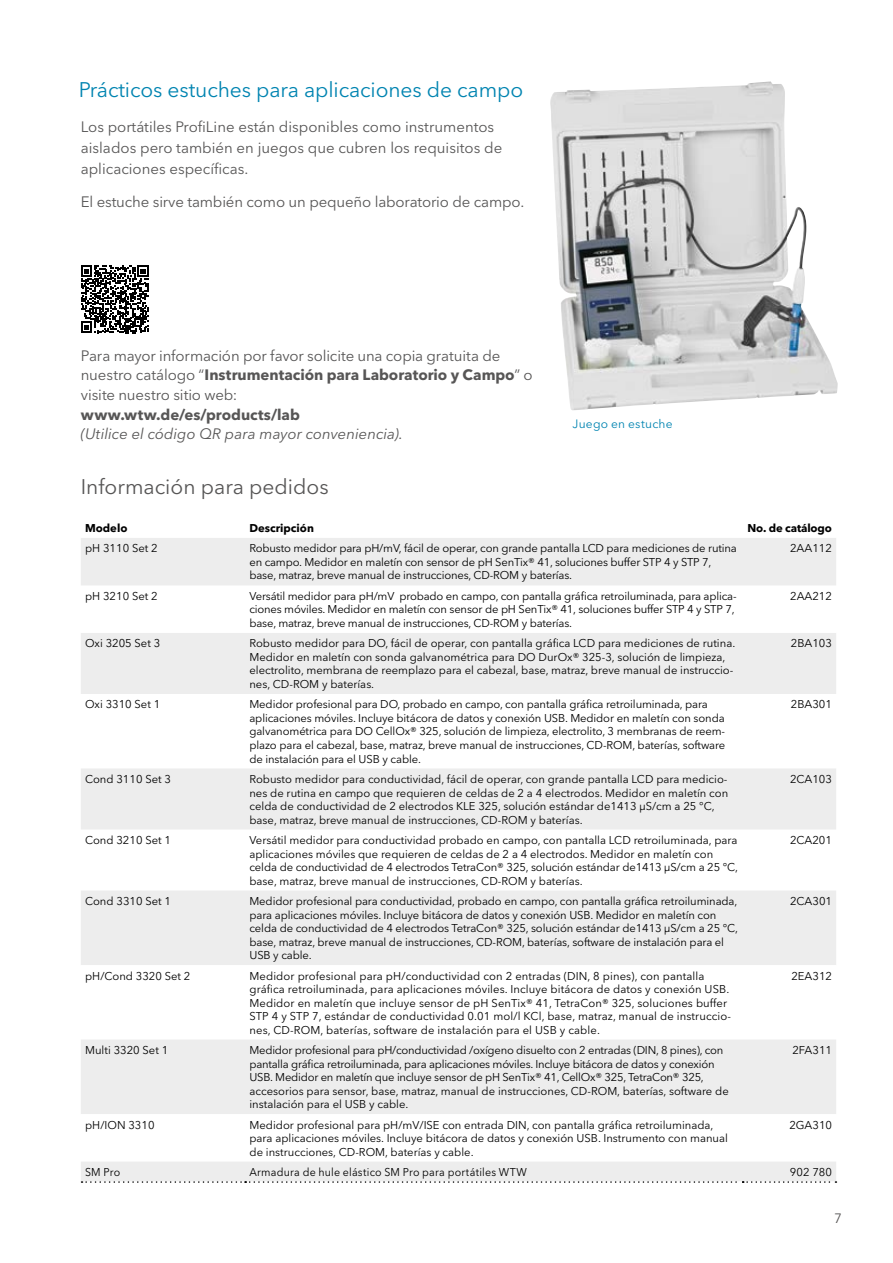
<style>
.page{position:relative;width:893px;height:1263px;background:#fff}
.page>*{position:absolute;margin:0;border:0;box-sizing:border-box;transform-origin:0 0}
.t1{font:21px "Avenir Next LT Pro";letter-spacing:-.005em;color:#0084b1}
.t2{font:21px "Avenir Next LT Pro";color:#575656}
.t3{font:15px/21px "Avenir Next LT Pro";color:#575656}
.t4{font:italic 15px "Avenir Next LT Pro";color:#575656}
.t5{font:700 15px "Avenir Next LT Pro";color:#575656}
.t6{font:13.5px "Avenir Next LT Pro";color:#575656}
.t7{font:12px "Avenir Next LT Pro";letter-spacing:.015em;color:#0084b1}
.t8{font:11.25px/13.5px "Avenir Next LT Pro";letter-spacing:-.01em;color:#000}
.t9{font:11.25px/13.5px "Avenir Next LT Pro";letter-spacing:.01em;color:#000}
.t10{font:11.25px "Avenir Next LT Pro";letter-spacing:.02em;color:#000;scale:.95 1}
.t11{font:700 11.25px "Avenir Next LT Pro";color:#000}
.t12{font:11.25px "Avenir Next LT Pro";letter-spacing:-.01em;color:#000;scale:.95 1}
.s1{font-weight:700}
</style>
<div class="page">
<img style="left:550px;top:81px;width:288px;height:329px">
<svg style="left:81px;top:538px;width:755px;height:644px;fill:#ededed"></svg>
<svg style="left:82px;top:1181px;width:754px;height:2px"></svg>
<svg style="left:81px;top:265px;width:68px;height:68px"></svg>
<h1 class="t1" style="left:79px;top:77px;width:446px">Prácticos estuches para aplicaciones de campo</h1>
<h2 class="t3" style="left:81px;top:116px;width:423px">Los portátiles ProfiLine están disponibles como instrumentos aislados pero también en juegos que cubren los requisitos de aplicaciones específicas.</h2>
<h2 class="t3" style="left:81px;top:192px;width:445px">El estuche sirve también como un pequeño laboratorio de campo.</h2>
<h2 class="t3" style="left:81px;top:346px;width:453px;line-height:19.5px">Para mayor información por favor solicite una copia gratuita de nuestro catálogo “<span class="s1">Instrumentación para Laboratorio y Campo</span>” o visite nuestro sitio web:</h2>
<h2 class="t5" style="left:81px;top:405px;width:221px">www.wtw.de/es/products/lab</h2>
<h2 class="t4" style="left:81px;top:425px;width:324px">(Utilice el código QR para mayor conveniencia).</h2>
<h1 class="t2" style="left:81px;top:474px;width:249px">Información para pedidos</h1>
<p class="t7" style="left:573px;top:417px;width:101px">Juego en estuche</p>
<p class="t11" style="left:85px;top:521px;width:44px">Modelo</p>
<p class="t11" style="left:249px;top:521px;width:66px">Descripción</p>
<p class="t11" style="left:747px;top:521px;width:86px">No. de catálogo</p>
<p class="t8" style="left:85px;top:542px;width:74px">pH 3110 Set 2</p>
<p class="t8" style="left:249px;top:542px;width:489px">Robusto medidor para pH/mV, fácil de operar, con grande pantalla LCD para mediciones de rutina en campo. Medidor en maletín con sensor de pH SenTix® 41, soluciones buffer STP 4 y STP 7, base, matraz, breve manual de instrucciones, CD-ROM y baterías.</p>
<p class="t8" style="left:790px;top:542px;width:43px">2AA112</p>
<p class="t8" style="left:85px;top:589px;width:74px">pH 3210 Set 2</p>
<p class="t8" style="left:249px;top:589px;width:489px">Versátil medidor para pH/mV probado en campo, con pantalla gráfica retroiluminada, para aplica&shy;ciones móviles. Medidor en maletín con sensor de pH SenTix® 41, soluciones buffer STP 4 y STP 7, base, matraz, breve manual de instrucciones, CD-ROM y baterías.</p>
<p class="t8" style="left:790px;top:589px;width:43px">2AA212</p>
<p class="t8" style="left:85px;top:637px;width:77px">Oxi 3205 Set 3</p>
<p class="t8" style="left:249px;top:637px;width:487px">Robusto medidor para DO, fácil de operar, con pantalla gráfica LCD para mediciones de rutina.<br>Medidor en maletín con sonda galvanométrica para DO DurOx® 325-3, solución de limpieza, electrolito, membrana de reemplazo para el cabezal, base, matraz, breve manual de instruccio&shy;nes, CD-ROM y baterías.</p>
<p class="t8" style="left:791px;top:637px;width:43px">2BA103</p>
<p class="t8" style="left:85px;top:698px;width:77px">Oxi 3310 Set 1</p>
<p class="t8" style="left:249px;top:698px;width:477px">Medidor profesional para DO, probado en campo, con pantalla gráfica retroiluminada, para aplicaciones móviles. Incluye bitácora de datos y conexión USB. Medidor en maletín con sonda galvanométrica para DO CellOx® 325, solución de limpieza, electrolito, 3 membranas de reem&shy;plazo para el cabezal, base, matraz, breve manual de instrucciones, CD-ROM, baterías, software de instalación para el USB y cable.</p>
<p class="t8" style="left:791px;top:698px;width:43px">2BA301</p>
<p class="t8" style="left:85px;top:772px;width:87px">Cond 3110 Set 3</p>
<p class="t8" style="left:249px;top:772px;width:480px">Robusto medidor para conductividad, fácil de operar, con grande pantalla LCD para medicio&shy;nes de rutina en campo que requieren de celdas de 2 a 4 electrodos. Medidor en maletín con celda de conductividad de 2 electrodos KLE 325, solución estándar de1413 μS/cm a 25 °C, base, matraz, breve manual de instrucciones, CD-ROM y baterías.</p>
<p class="t8" style="left:790px;top:772px;width:43px">2CA103</p>
<p class="t8" style="left:85px;top:833px;width:87px">Cond 3210 Set 1</p>
<p class="t8" style="left:249px;top:833px;width:490px">Versátil medidor para conductividad probado en campo, con pantalla LCD retroiluminada, para aplicaciones móviles que requieren de celdas de 2 a 4 electrodos. Medidor en maletín con celda de conductividad de 4 electrodos TetraCon® 325, solución estándar de1413 μS/cm a 25 °C, base, matraz, breve manual de instrucciones, CD-ROM y baterías.</p>
<p class="t8" style="left:790px;top:833px;width:43px">2CA201</p>
<p class="t8" style="left:85px;top:894px;width:87px">Cond 3310 Set 1</p>
<p class="t8" style="left:249px;top:894px;width:490px">Medidor profesional para conductividad, probado en campo, con pantalla gráfica retroiluminada, para aplicaciones móviles. Incluye bitácora de datos y conexión USB. Medidor en maletín con celda de conductividad de 4 electrodos TetraCon® 325, solución estándar de1413 μS/cm a 25 °C, base, matraz, breve manual de instrucciones, CD-ROM, baterías, software de instalación para el USB y cable.</p>
<p class="t8" style="left:790px;top:894px;width:43px">2CA301</p>
<p class="t8" style="left:85px;top:969px;width:107px">pH/Cond 3320 Set 2</p>
<p class="t9" style="left:249px;top:969px;width:483px">Medidor profesional para pH/conductividad con 2 entradas (DIN, 8 pines), con pantalla gráfica retroiluminada, para aplicaciones móviles. Incluye bitácora de datos y conexión USB.<br>Medidor en maletín que incluye sensor de pH SenTix® 41, TetraCon® 325, soluciones buffer STP 4 y STP 7, estándar de conductividad 0.01 mol/l KCl, base, matraz, manual de instruccio&shy;nes, CD-ROM, baterías, software de instalación para el USB y cable.</p>
<p class="t8" style="left:791px;top:969px;width:42px">2EA312</p>
<p class="t8" style="left:85px;top:1043px;width:85px">Multi 3320 Set 1</p>
<p class="t8" style="left:249px;top:1043px;width:481px">Medidor profesional para pH/conductividad /oxígeno disuelto con 2 entradas (DIN, 8 pines), con pantalla gráfica retroiluminada, para aplicaciones móviles. Incluye bitácora de datos y conexión USB. Medidor en maletín que incluye sensor de pH SenTix® 41, CellOx® 325, TetraCon® 325, accesorios para sensor, base, matraz, manual de instrucciones, CD-ROM, baterías, software de instalación para el USB y cable.</p>
<p class="t8" style="left:792px;top:1043px;width:41px">2FA311</p>
<p class="t8" style="left:85px;top:1118px;width:71px">pH/ION 3310</p>
<p class="t8" style="left:249px;top:1118px;width:480px">Medidor profesional para pH/mV/ISE con entrada DIN, con pantalla gráfica retroiluminada, para aplicaciones móviles. Incluye bitácora de datos y conexión USB. Instrumento con manual de instrucciones, CD-ROM, baterías y cable.</p>
<p class="t8" style="left:789px;top:1118px;width:44px">2GA310</p>
<p class="t12" style="left:85px;top:1165px;width:39px">SM Pro</p>
<p class="t10" style="left:249px;top:1165px;width:294px">Armadura de hule elástico SM Pro para portátiles WTW</p>
<p class="t8" style="left:790px;top:1165px;width:43px">902 780</p>
<p class="t6" style="left:834px;top:1210px;width:9px">7</p>
</div>
